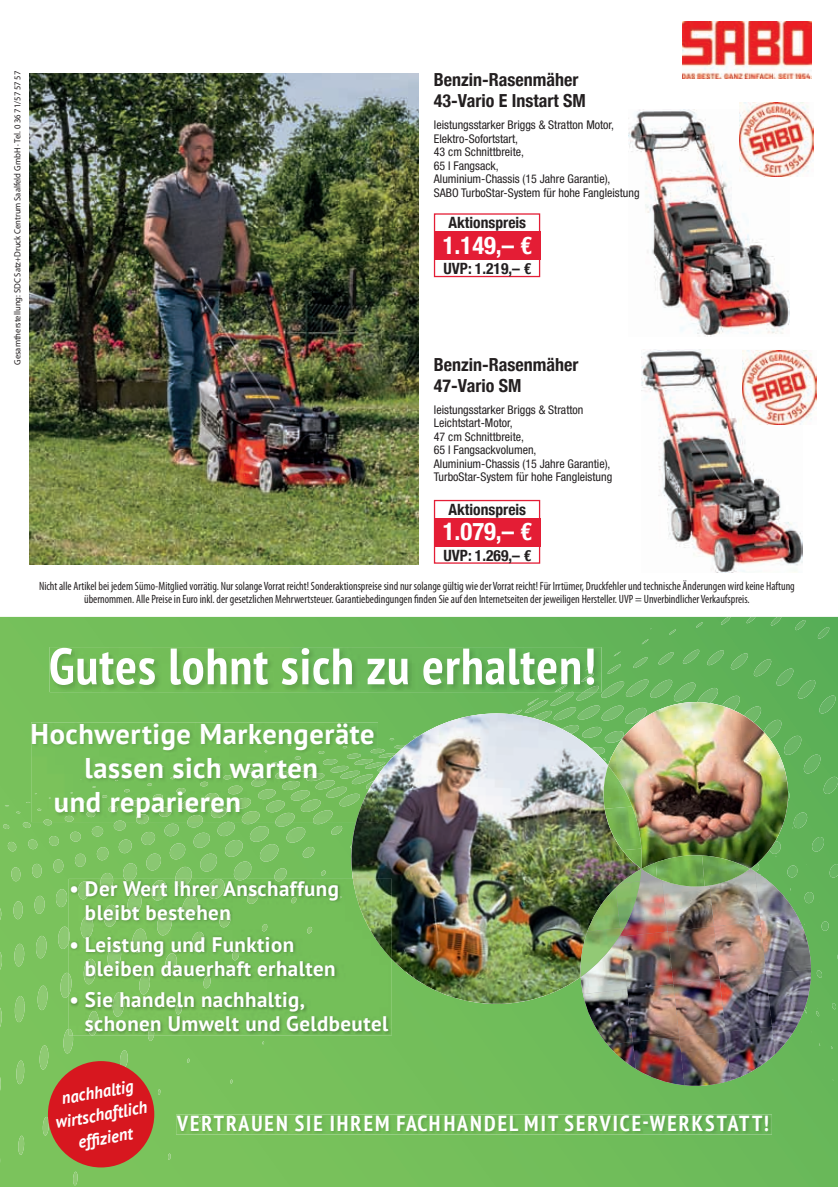
<style>
.page{position:relative;width:838px;height:1187px;background:#fff}
.page>*{position:absolute;margin:0;border:0;box-sizing:border-box;transform-origin:0 0}
.t1{font:700 condensed 51px "PT Sans";letter-spacing:.02em;color:#fff}
.t2{font:700 28.5px "PT Sans";letter-spacing:.02em;color:#fff}
.t3{font:700 condensed 24.6px "Helvetica Neue";color:#fff}
.t4{font:700 condensed 21.75px "PT Sans";letter-spacing:.095em;color:#fff}
.t5{font:700 21px/24px "PT Sans";letter-spacing:.02em;color:#fff}
.t6{font:700 condensed 18px/21px "Helvetica Neue";color:#231f20}
.t7{font:italic 700 17.4px/23.1px "PT Sans";color:#fff;text-align:center;scale:.95 1}
.t8{font:700 condensed 15.6px "Helvetica Neue";color:#231f20}
.t9{font:condensed 12px/13.5px "Myriad Pro";color:#231f20;text-align:center;scale:.95 1}
.t10{font:condensed 12px/13.5px "Helvetica Neue";color:#231f20}
.t11{font:9px "Myriad Pro";color:#231f20;scale:.95 1}
</style>
<div class="page">
<svg style="left:0;top:617px;width:838px;height:569px;background:#72bd5b"></svg>
<img style="left:0;top:1002px;width:190px;height:160px">
<svg style="left:230px;top:1079px;width:3px;height:4px"></svg>
<img style="left:797px;top:620px;width:41px;height:389px">
<img style="left:3px;top:799px;width:93px;height:120px">
<img style="left:95px;top:822px;width:250px;height:39px">
<img style="left:743px;top:617px;width:54px;height:233px">
<img style="left:581px;top:651px;width:53px;height:56px">
<img style="left:430px;top:693px;width:151px;height:14px">
<img style="left:634px;top:617px;width:109px;height:81px">
<img style="left:554px;top:692px;width:27px;height:2px">
<img style="left:345px;top:707px;width:255px;height:302px">
<img style="left:351px;top:714px;width:134px;height:280px">
<svg style="left:576px;top:850px;width:239px;height:240px;background:#68aa57"></svg>
<img style="left:760px;top:871px;width:38px;height:46px">
<img style="left:714px;top:890px;width:46px;height:31px">
<img style="left:667px;top:890px;width:47px;height:36px">
<img style="left:624px;top:890px;width:43px;height:41px">
<img style="left:584px;top:887px;width:3px;height:40px">
<img style="left:760px;top:917px;width:51px;height:51px">
<img style="left:714px;top:921px;width:52px;height:52px">
<img style="left:667px;top:926px;width:53px;height:52px">
<img style="left:621px;top:931px;width:52px;height:53px">
<img style="left:580px;top:936px;width:47px;height:58px">
<img style="left:766px;top:968px;width:45px;height:58px">
<img style="left:719px;top:973px;width:53px;height:53px">
<img style="left:673px;top:978px;width:52px;height:53px">
<img style="left:627px;top:984px;width:52px;height:52px">
<img style="left:583px;top:989px;width:50px;height:55px">
<img style="left:772px;top:1023px;width:26px;height:31px">
<img style="left:725px;top:1026px;width:50px;height:54px">
<img style="left:679px;top:1031px;width:52px;height:54px">
<img style="left:633px;top:1036px;width:51px;height:49px">
<img style="left:607px;top:1041px;width:29px;height:27px">
<img style="left:600px;top:698px;width:191px;height:192px">
<img style="left:615px;top:881px;width:25px;height:47px">
<img style="left:587px;top:887px;width:33px;height:40px">
<svg style="left:621px;top:927px;width:3px;height:6px"></svg>
<img style="left:580px;top:927px;width:41px;height:49px">
<img style="left:603px;top:765px;width:29px;height:43px">
<img style="left:604px;top:806px;width:37px;height:44px">
<img style="left:622px;top:848px;width:35px;height:30px">
<img style="left:655px;top:855px;width:47px;height:31px">
<img style="left:702px;top:855px;width:48px;height:31px">
<img style="left:50px;top:647px;width:551px;height:45px">
<img style="left:554px;top:666px;width:46px;height:26px">
<img style="left:31px;top:722px;width:347px;height:100px">
<img style="left:162px;top:730px;width:216px;height:42px">
<img style="left:356px;top:775px;width:22px;height:47px">
<div style="left:48px;top:1060px;width:106px;height:107px;background:#d7171f;border-radius:50%"></div>
<img style="left:176px;top:1114px;width:596px;height:20px">
<img style="left:69px;top:878px;width:323px;height:157px">
<img style="left:78px;top:878px;width:263px;height:60px">
<img style="left:353px;top:878px;width:39px;height:81px">
<img style="left:30px;top:73px;width:389px;height:491px">
<img style="left:628px;top:109px;width:161px;height:228px">
<img style="left:641px;top:349px;width:161px;height:223px">
<div style="left:434px;top:213px;width:106px;height:64px;border:1px solid #e41d35"></div>
<div style="left:434px;top:232px;width:106px;height:28px;background:#e41d35"></div>
<div style="left:434px;top:500px;width:106px;height:63px;border:1px solid #e41d35"></div>
<div style="left:434px;top:518px;width:106px;height:28px;background:#e41d35"></div>
<img style="left:739px;top:102px;width:74px;height:74px">
<img style="left:742px;top:350px;width:75px;height:74px">
<img style="left:682px;top:21px;width:129px;height:57px">
<p class="t11" style="left:13px;top:365px;width:311px;rotate:-90deg">Gesamtherstellung: SDC Satz+Druck Centrum Saalfeld GmbH · Tel. 0 36 71/57 57 57</p>
<h3 class="t6" style="left:434px;top:68px;width:153px">Benzin-Rasenmäher<br>43-Vario E Instart SM</h3>
<p class="t10" style="left:434px;top:118px;width:207px">leistungsstarker Briggs &amp; Stratton Motor,<br>Elektro-Sofortstart,<br>43 cm Schnittbreite,<br>65 l Fangsack,<br>Aluminium-Chassis (15 Jahre Garantie),<br>SABO TurboStar-System für hohe Fangleistung</p>
<h3 class="t8" style="left:448px;top:210px;width:79px">Aktionspreis</h3>
<h3 class="t3" style="left:443px;top:225px;width:91px">1.149,– €</h3>
<h3 class="t8" style="left:443px;top:255px;width:89px">UVP: 1.219,– €</h3>
<h3 class="t6" style="left:434px;top:352px;width:146px">Benzin-Rasenmäher<br>47-Vario SM</h3>
<p class="t10" style="left:434px;top:403px;width:180px">leistungsstarker Briggs &amp; Stratton<br>Leichtstart-Motor,<br>47 cm Schnittbreite,<br>65 l Fangsackvolumen,<br>Aluminium-Chassis (15 Jahre Garantie),<br>TurboStar-System für hohe Fangleistung</p>
<h3 class="t8" style="left:448px;top:496px;width:79px">Aktionspreis</h3>
<h3 class="t3" style="left:443px;top:511px;width:91px">1.079,– €</h3>
<h3 class="t8" style="left:443px;top:542px;width:89px">UVP: 1.269,– €</h3>
<p class="t9" style="left:39px;top:579px;width:797px">Nicht alle Artikel bei jedem Sümo-Mitglied vorrätig. Nur solange Vorrat reicht! Sonderaktionspreise sind nur solange gültig wie der Vorrat reicht! Für Irrtümer, Druckfehler und technische Änderungen wird keine Haftung übernommen. Alle Preise in Euro inkl. der gesetzlichen Mehrwertsteuer. Garantiebedingungen finden Sie auf den Internetseiten der jeweiligen Hersteller. UVP = Unverbindlicher Verkaufspreis.</p>
<h1 class="t1" style="left:49px;top:632px;width:548px">Gutes lohnt sich zu erhalten!</h1>
<h2 class="t2" style="left:31px;top:714px;width:345px">Hochwertige Markengeräte</h2>
<h2 class="t2" style="left:85px;top:748px;width:235px">lassen sich warten</h2>
<h2 class="t2" style="left:54px;top:783px;width:189px">und reparieren</h2>
<h3 class="t5" style="left:85px;top:875px;width:255px;text-indent:-16px">• Der Wert Ihrer Anschaffung bleibt bestehen</h3>
<h3 class="t5" style="left:85px;top:931px;width:252px;text-indent:-16px">• Leistung und Funktion bleiben dauerhaft erhalten</h3>
<h3 class="t5" style="left:85px;top:987px;width:305px;text-indent:-16px">• Sie handeln nachhaltig,<br>schonen Umwelt und Geldbeutel</h3>
<h3 class="t7" style="left:50px;top:1088px;width:99px;rotate:-10deg">nachhaltig wirtschaftlich effi zient</h3>
<h3 class="t4" style="left:177px;top:1108px;width:593px">VERTRAUEN SIE IHREM FACHHANDEL MIT SERVICE-WERKSTATT!</h3>
</div>
